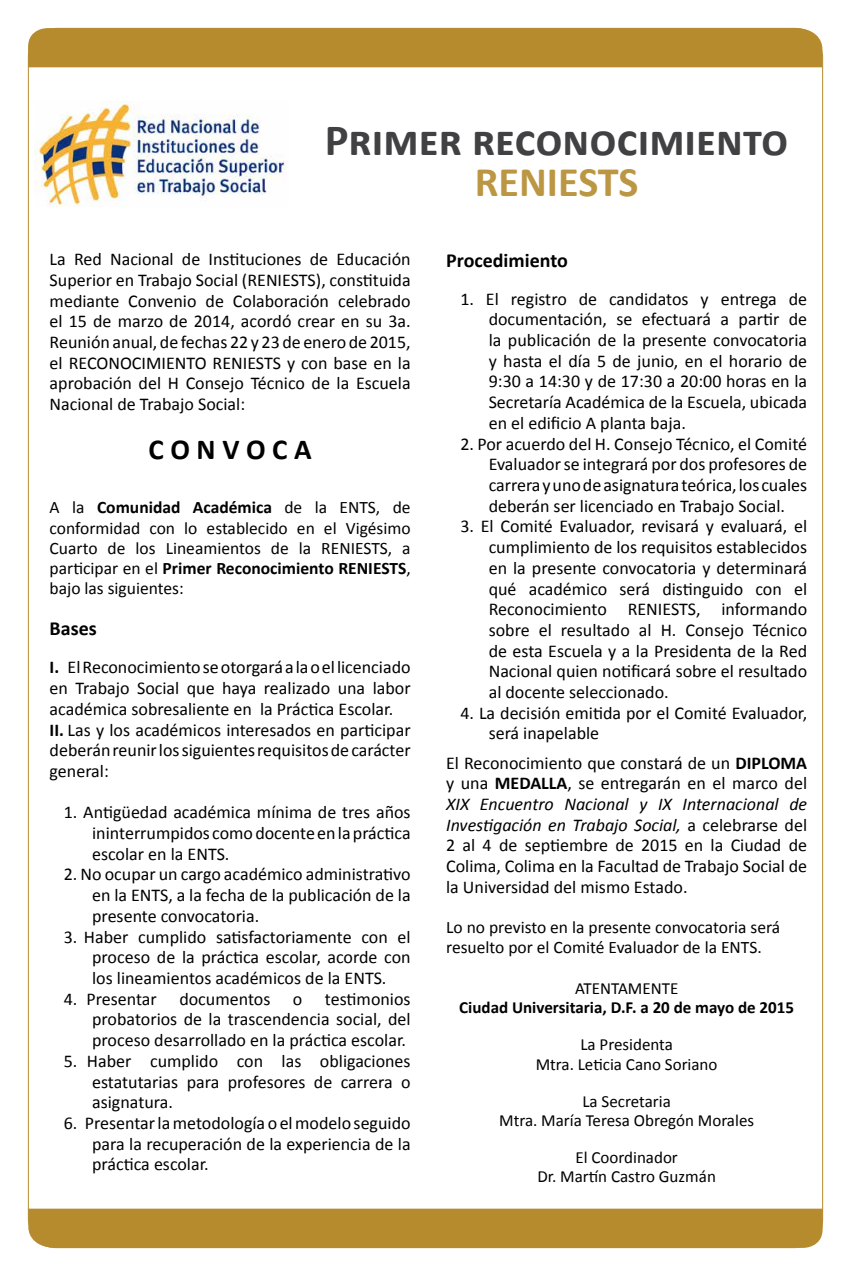
<style>
.page{position:relative;width:851px;height:1276px;background:#fff}
.page>*{position:absolute;margin:0;border:0;box-sizing:border-box;transform-origin:0 0}
.t1{font:700 44.85px "Calibri";color:#414042}
.t2{font:700 42.2px "Calibri";color:#bc9743}
.t3{font:700 29px "Calibri";color:#000}
.t4{font:700 20px "Calibri";color:#000}
.t5{font:18px/20.7px "Calibri";color:#000;text-align:justify}
.t6{font:17.5px/20.1px "Calibri";color:#000;text-align:justify}
.t7{font:17px/19.6px "Calibri";color:#000;text-align:center}
.t8{font:700 17px "Calibri";color:#000}
.s1{font-weight:700}
.s2{font-style:italic}
</style>
<div class="page">
<div style="left:28px;top:28px;width:794px;height:39px;background:#b58b2e"></div>
<div style="left:28px;top:1208px;width:794px;height:39px;background:#b58b2e"></div>
<img style="left:35px;top:102px;width:252px;height:105px">
<h1 class="t1" style="left:325px;top:111px;width:465px">Primer reconocimiento</h1>
<h2 class="t2" style="left:474px;top:155px;width:165px">RENIESTS</h2>
<p class="t5" style="left:50px;top:249px;width:362px">La Red Nacional de Instituciones de Educación Superior en Trabajo Social (RENIESTS), constituida mediante Convenio de Colaboración celebrado el 15 de marzo de 2014, acordó crear en su 3a.<br>Reunión anual, de fechas 22 y 23 de enero de 2015, el RECONOCIMIENTO RENIESTS y con base en la aprobación del H Consejo Técnico de la Escuela Nacional de Trabajo Social:</p>
<h3 class="t3" style="left:148px;top:431px;width:165px">C O N V O C A</h3>
<p class="t6" style="left:50px;top:498px;width:362px">A la <span class="s1">Comunidad Académica</span> de la ENTS, de conformidad con lo establecido en el Vigésimo Cuarto de los Lineamientos de la RENIESTS, a participar en el <span class="s1">Primer Reconocimiento RENIESTS</span>, bajo las siguientes:</p>
<p class="t4" style="left:50px;top:616px;width:49px">Bases</p>
<p class="t5" style="left:50px;top:657px;width:362px;text-align:left"><span class="s1">I.</span> El Reconocimiento se otorgará a la o el licenciado en Trabajo Social que haya realizado una labor académica sobresaliente en la Práctica Escolar.<br><span class="s1">II.</span> Las y los académicos interesados en participar deberán reunir los siguientes requisitos de carácter general:</p>
<p class="t5" style="left:92px;top:802px;width:320px;text-indent:-28px">1. Antigüedad académica mínima de tres años ininterrumpidos como docente en la práctica escolar en la ENTS.</p>
<p class="t5" style="left:92px;top:864px;width:320px;text-indent:-28px">2. No ocupar un cargo académico administrativo en la ENTS, a la fecha de la publicación de la presente convocatoria.</p>
<p class="t5" style="left:92px;top:926px;width:320px;text-indent:-28px">3. Haber cumplido satisfactoriamente con el proceso de la práctica escolar, acorde con los lineamientos académicos de la ENTS.</p>
<p class="t5" style="left:64px;top:988px;width:208px">4. Presentar documentos</p>
<p class="t5" style="left:293px;top:988px;width:11px">o</p>
<p class="t5" style="left:92px;top:988px;width:320px;text-indent:233px">testimonios probatorios de la trascendencia social, del proceso desarrollado en la práctica escolar.</p>
<p class="t5" style="left:92px;top:1050px;width:320px;text-indent:-28px">5. Haber cumplido con las obligaciones estatutarias para profesores de carrera o asignatura.</p>
<p class="t5" style="left:92px;top:1112px;width:320px;text-indent:-28px">6. Presentar la metodología o el modelo seguido para la recuperación de la experiencia de la práctica escolar.</p>
<p class="t4" style="left:446px;top:247px;width:123px">Procedimiento</p>
<p class="t5" style="left:488px;top:288px;width:320px;text-indent:-28px">1. El registro de candidatos y entrega de documentación, se efectuará a partir de la publicación de la presente convocatoria y hasta el día 5 de junio, en el horario de 9:30 a 14:30 y de 17:30 a 20:00 horas en la Secretaría Académica de la Escuela, ubicada en el edificio A planta baja.</p>
<p class="t5" style="left:488px;top:433px;width:320px;text-indent:-28px">2. Por acuerdo del H. Consejo Técnico, el Comité Evaluador se integrará por dos profesores de carrera y uno de asignatura teórica, los cuales deberán ser licenciado en Trabajo Social.</p>
<p class="t5" style="left:488px;top:516px;width:320px;text-indent:-28px">3. El Comité Evaluador, revisará y evaluará, el cumplimiento de los requisitos establecidos en la presente convocatoria y determinará qué académico será distinguido con el Reconocimiento RENIESTS, informando sobre el resultado al H. Consejo Técnico de esta Escuela y a la Presidenta de la Red Nacional quien notificará sobre el resultado al docente seleccionado.</p>
<p class="t5" style="left:488px;top:702px;width:320px;text-indent:-28px">4. La decisión emitida por el Comité Evaluador, será inapelable</p>
<p class="t5" style="left:446px;top:752px;width:362px">El Reconocimiento que constará de un <span class="s1">DIPLOMA </span>y una <span class="s1">MEDALLA</span>, se entregarán en el marco del <span class="s2">XIX Encuentro Nacional y IX Internacional de Investigación en Trabajo Social,</span> a celebrarse del 2 al 4 de septiembre de 2015 en la Ciudad de Colima, Colima en la Facultad de Trabajo Social de la Universidad del mismo Estado.</p>
<p class="t6" style="left:446px;top:917px;width:335px">Lo no previsto en la presente convocatoria será resuelto por el Comité Evaluador de la ENTS.</p>
<p class="t7" style="left:575px;top:978px;width:105px">ATENTAMENTE</p>
<p class="t8" style="left:459px;top:996px;width:336px">Ciudad Universitaria, D.F. a 20 de mayo de 2015</p>
<p class="t7" style="left:535px;top:1034px;width:183px">La Presidenta<br>Mtra. Leticia Cano Soriano</p>
<p class="t7" style="left:499px;top:1091px;width:256px">La Secretaria<br>Mtra. María Teresa Obregón Morales</p>
<p class="t7" style="left:537px;top:1147px;width:180px">El Coordinador<br>Dr. Martín Castro Guzmán</p>
</div>
